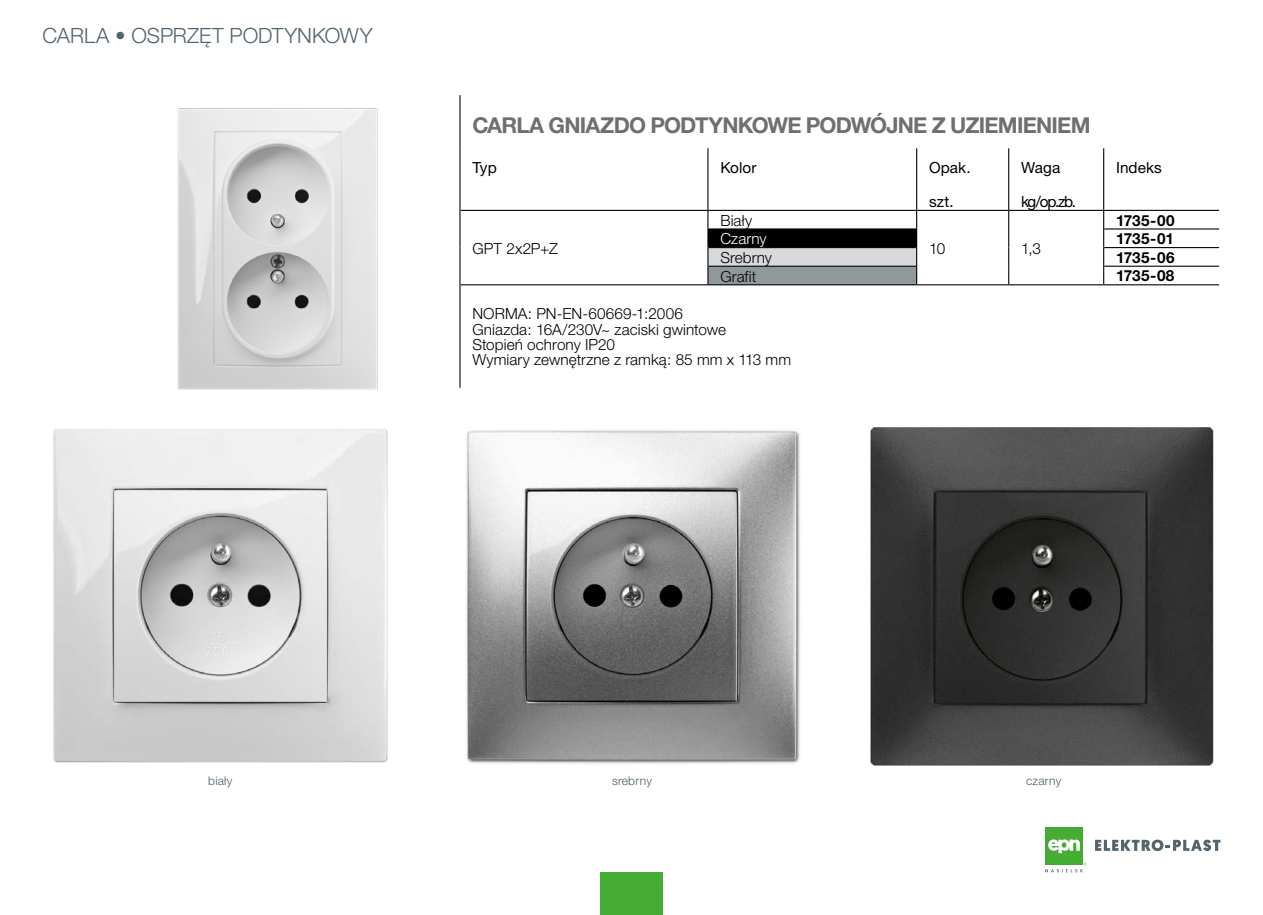
<style>
.page{position:relative;width:1263px;height:915px;background:#fff}
.page>*{position:absolute;margin:0;border:0;box-sizing:border-box;transform-origin:0 0}
.Normalny{font:700 21.9px "Helvetica Neue CE";letter-spacing:-.035em;color:#706f6f}
.t1{font:300 21px "Helvetica Neue CE";color:#52646d}
.Normalny-2{font:300 15.3px/15.3px "Helvetica Neue CE";letter-spacing:.005em;color:#000}
.t2{font:15.3px "Helvetica Neue CE";letter-spacing:.005em;color:#000}
.t3{font:700 15.3px "Helvetica Neue CE";color:#000}
.Normalny-3{font:300 15.3px "Helvetica Neue CE";letter-spacing:.01em;color:#fff}
.t4{font:300 12px "Helvetica Neue CE";letter-spacing:.02em;color:#4b5c67}
</style>
<div class="page">
<div style="left:600px;top:872px;width:63px;height:42px;background:#45ac34"></div>
<div style="left:1045px;top:827px;width:38px;height:38px;background:#45ac34"></div>
<svg style="left:1048px;top:839px;width:32px;height:14px"></svg>
<svg style="left:1095px;top:839px;width:125px;height:11px"></svg>
<svg style="left:1045px;top:862px;width:41px;height:10px"></svg>
<img style="left:53px;top:429px;width:335px;height:334px">
<img style="left:466px;top:430px;width:334px;height:334px">
<img style="left:870px;top:427px;width:344px;height:339px">
<svg style="left:460px;top:148px;width:759px;height:62px"></svg>
<svg style="left:460px;top:211px;width:759px;height:73px"></svg>
<div style="left:708px;top:229px;width:209px;height:18px;background:#000"></div>
<div style="left:708px;top:247px;width:209px;height:19px;background:#d7d9da"></div>
<div style="left:708px;top:266px;width:209px;height:19px;background:#91989c"></div>
<hr style="left:459px;top:95px;width:1px;height:53px;background:#000">
<hr style="left:459px;top:148px;width:1px;height:62px;background:#000">
<svg style="left:459px;top:210px;width:1px;height:75px"></svg>
<svg style="left:707px;top:211px;width:1px;height:73px"></svg>
<svg style="left:916px;top:211px;width:1px;height:73px"></svg>
<svg style="left:1008px;top:211px;width:1px;height:73px"></svg>
<svg style="left:1103px;top:211px;width:1px;height:73px"></svg>
<hr style="left:459px;top:285px;width:1px;height:102px;background:#000">
<hr style="left:707px;top:148px;width:1px;height:62px;background:#000">
<hr style="left:916px;top:148px;width:1px;height:62px;background:#000">
<hr style="left:1008px;top:148px;width:1px;height:62px;background:#000">
<hr style="left:1103px;top:148px;width:1px;height:62px;background:#000">
<hr style="left:460px;top:210px;width:248px;height:1px;background:#000">
<hr style="left:708px;top:210px;width:209px;height:1px;background:#000">
<hr style="left:1103px;top:210px;width:116px;height:1px;background:#000">
<hr style="left:1104px;top:228px;width:115px;height:1px;background:#000">
<hr style="left:1104px;top:247px;width:115px;height:1px;background:#000">
<hr style="left:1104px;top:265px;width:115px;height:2px;background:#000">
<hr style="left:460px;top:284px;width:248px;height:1px;background:#000">
<hr style="left:1104px;top:284px;width:115px;height:1px;background:#000">
<hr style="left:917px;top:210px;width:92px;height:1px;background:#000">
<hr style="left:1009px;top:210px;width:94px;height:1px;background:#000">
<hr style="left:917px;top:284px;width:92px;height:1px;background:#000">
<hr style="left:1009px;top:284px;width:95px;height:1px;background:#000">
<hr style="left:708px;top:228px;width:208px;height:1px;background:#000">
<hr style="left:708px;top:247px;width:208px;height:1px;background:#000">
<hr style="left:708px;top:265px;width:208px;height:2px;background:#000">
<hr style="left:708px;top:284px;width:209px;height:1px;background:#000">
<img style="left:177px;top:108px;width:201px;height:282px">
<h2 class="t1" style="left:43px;top:22px;width:332px">CARLA • OSPRZĘT PODTYNKOWY</h2>
<p class="Normalny" style="left:472px;top:112px;width:620px">CARLA GNIAZDO PODTYNKOWE PODWÓJNE Z UZIEMIENIEM</p>
<p class="t2" style="left:472px;top:158px;width:26px">Typ</p>
<p class="t2" style="left:720px;top:158px;width:38px">Kolor</p>
<p class="t2" style="left:929px;top:158px;width:43px">Opak.</p>
<p class="t2" style="left:929px;top:192px;width:26px">szt.</p>
<p class="t2" style="left:1021px;top:158px;width:41px">Waga</p>
<p class="t2" style="left:1021px;top:192px;width:57px">kg/op.zb.</p>
<p class="Normalny-2" style="left:720px;top:212px;width:33px">Biały</p>
<p class="t2" style="left:1116px;top:158px;width:47px">Indeks</p>
<p class="t3" style="left:1116px;top:210px;width:60px">1735-00</p>
<p class="Normalny-3" style="left:720px;top:229px;width:48px">Czarny</p>
<p class="t3" style="left:1116px;top:229px;width:59px">1735-01</p>
<p class="Normalny-2" style="left:720px;top:250px;width:53px">Srebrny</p>
<p class="t3" style="left:1116px;top:248px;width:60px">1735-06</p>
<p class="Normalny-2" style="left:720px;top:268px;width:37px">Grafit</p>
<p class="t3" style="left:1116px;top:266px;width:60px">1735-08</p>
<p class="Normalny-2" style="left:472px;top:306px;width:255px">NORMA: PN-EN-60669-1:2006<br>Gniazda: 16A/230V~ zaciski gwintowe</p>
<p class="Normalny-2" style="left:472px;top:337px;width:144px">Stopień ochrony IP20</p>
<p class="Normalny-2" style="left:472px;top:352px;width:320px">Wymiary zewnętrzne z ramką: 85 mm x 113 mm</p>
<p class="Normalny-2" style="left:472px;top:240px;width:87px">GPT 2x2P+Z</p>
<p class="Normalny-2" style="left:929px;top:240px;width:18px">10</p>
<p class="Normalny-2" style="left:1021px;top:240px;width:21px">1,3</p>
<p class="t4" style="left:208px;top:773px;width:26px">biały</p>
<p class="t4" style="left:612px;top:773px;width:41px">srebrny</p>
<p class="t4" style="left:1026px;top:773px;width:37px">czarny</p>
</div>
